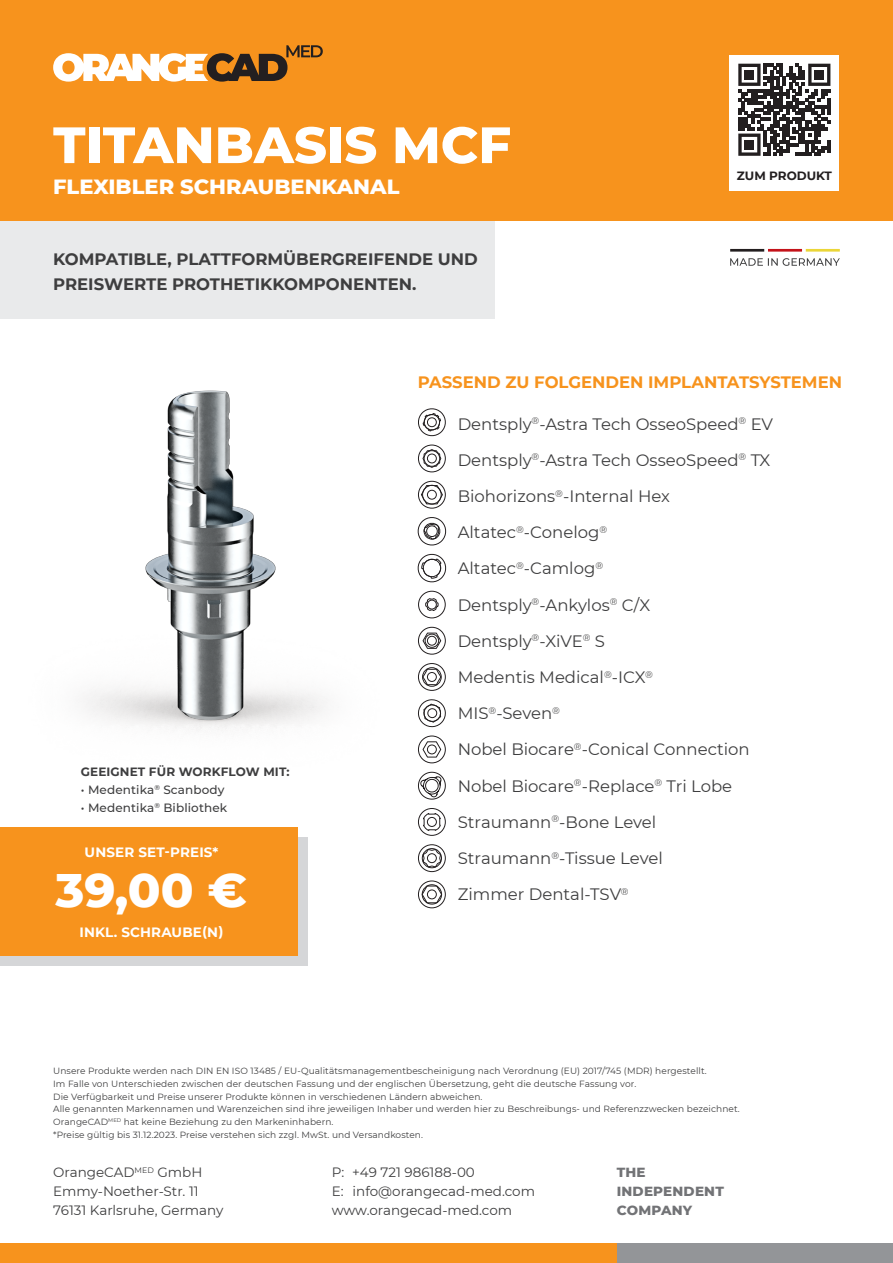
<style>
.page{position:relative;width:893px;height:1263px;background:#fff}
.page>*{position:absolute;margin:0;border:0;box-sizing:border-box;transform-origin:0 0}
.t1{font:800 51px "Montserrat";color:#fff}
.t2{font:800 48px "Montserrat";color:#fff}
.t3{font:800 21px "Montserrat";color:#fff}
.t4{font:16.5px/36.2px "Montserrat";color:#3e3e3f}
.t5{font:700 16.5px/25.5px "Montserrat";color:#3e3e3f}
.t6{font:700 16.5px "Montserrat";color:#f7931d}
.t7{font:13.5px/18.8px "Montserrat";color:#3e3e3f}
.t8{font:700 13.5px "Montserrat";letter-spacing:.01em;color:#fff}
.t9{font:800 13.5px/18.8px "Montserrat";letter-spacing:.015em;color:#727376}
.t10{font:500 12px "Montserrat";letter-spacing:.01em;color:#3e3e3f}
.t11{font:700 12px "Montserrat";letter-spacing:.01em;color:#3e3e3f}
.t12{font:700 12px "Montserrat";color:#231f20}
.t13{font:9px/12.8px "Montserrat";letter-spacing:.01em;color:#3e3e3f}
</style>
<div class="page">
<div style="left:0;top:221px;width:495px;height:98px;background:#e9eaeb"></div>
<div style="left:0;top:0;width:893px;height:221px;background:#f7931d"></div>
<svg style="left:53px;top:45px;width:270px;height:37px"></svg>
<div style="left:617px;top:1244px;width:276px;height:19px;background:#939598"></div>
<div style="left:0;top:1244px;width:617px;height:19px;background:#f7931d"></div>
<svg style="left:730px;top:258px;width:110px;height:8px"></svg>
<hr style="left:730px;top:249px;width:34px;height:3px;background:#231f20">
<hr style="left:768px;top:249px;width:34px;height:3px;background:#c4121a">
<hr style="left:806px;top:249px;width:34px;height:3px;background:#ebd638">
<svg style="left:418px;top:408px;width:28px;height:29px"></svg>
<div style="left:418px;top:445px;width:27px;height:27px;border:1px solid #231f20;border-radius:50%"></div>
<svg style="left:423px;top:449px;width:18px;height:19px"></svg>
<div style="left:418px;top:481px;width:27px;height:27px;border:1px solid #231f20;border-radius:50%"></div>
<svg style="left:421px;top:485px;width:22px;height:19px"></svg>
<div style="left:427px;top:490px;width:9px;height:9px;border:1px solid #231f20;border-radius:50%"></div>
<div style="left:422px;top:485px;width:19px;height:19px;border:1px solid #231f20;border-radius:50%"></div>
<div style="left:418px;top:736px;width:27px;height:27px;border:1px solid #231f20;border-radius:50%"></div>
<svg style="left:423px;top:741px;width:18px;height:16px"></svg>
<div style="left:418px;top:663px;width:27px;height:27px;border:1px solid #231f20;border-radius:50%"></div>
<svg style="left:422px;top:669px;width:19px;height:16px"></svg>
<div style="left:422px;top:667px;width:19px;height:19px;border:1px solid #231f20;border-radius:50%"></div>
<svg style="left:418px;top:699px;width:28px;height:28px"></svg>
<svg style="left:418px;top:772px;width:28px;height:27px"></svg>
<div style="left:418px;top:808px;width:27px;height:27px;border:1px solid #231f20;border-radius:50%"></div>
<svg style="left:423px;top:813px;width:18px;height:18px"></svg>
<div style="left:418px;top:881px;width:27px;height:27px;border:1px solid #231f20;border-radius:50%"></div>
<svg style="left:422px;top:886px;width:20px;height:17px"></svg>
<div style="left:422px;top:884px;width:20px;height:20px;border:1px solid #231f20;border-radius:50%"></div>
<svg style="left:417px;top:517px;width:30px;height:29px"></svg>
<svg style="left:417px;top:553px;width:30px;height:30px"></svg>
<div style="left:418px;top:591px;width:27px;height:27px;border:1px solid #231f20;border-radius:50%"></div>
<svg style="left:425px;top:598px;width:13px;height:13px"></svg>
<div style="left:427px;top:600px;width:9px;height:9px;border:1px solid #231f20;border-radius:50%"></div>
<div style="left:418px;top:627px;width:27px;height:27px;border:1px solid #231f20;border-radius:50%"></div>
<svg style="left:423px;top:633px;width:18px;height:16px"></svg>
<div style="left:425px;top:634px;width:14px;height:13px;border:1px solid #231f20;border-radius:50%"></div>
<div style="left:418px;top:844px;width:27px;height:28px;border:1px solid #231f20;border-radius:50%"></div>
<div style="left:422px;top:848px;width:20px;height:20px;border:1px solid #231f20;border-radius:50%"></div>
<svg style="left:423px;top:849px;width:18px;height:18px"></svg>
<div style="left:0;top:837px;width:308px;height:129px;background:#d5d6d8"></div>
<img style="left:84px;top:390px;width:243px;height:340px">
<div style="left:0;top:827px;width:297px;height:128px;background:#f7931d"></div>
<div style="left:729px;top:55px;width:110px;height:110px;background:#fff"></div>
<svg style="left:738px;top:64px;width:92px;height:92px"></svg>
<div style="left:745px;top:70px;width:9px;height:10px;background:#231f20"></div>
<div style="left:814px;top:70px;width:10px;height:10px;background:#231f20"></div>
<div style="left:745px;top:140px;width:9px;height:9px;background:#231f20"></div>
<div style="left:729px;top:163px;width:110px;height:27px;background:#fff"></div>
<h1 class="t1" style="left:53px;top:114px;width:459px">TITANBASIS MCF</h1>
<h3 class="t3" style="left:53px;top:173px;width:348px">FLEXIBLER SCHRAUBENKANAL</h3>
<h3 class="t5" style="left:53px;top:246px;width:426px">KOMPATIBLE, PLATTFORMÜBERGREIFENDE UND<br>PREISWERTE PROTHETIKKOMPONENTEN.</h3>
<h3 class="t12" style="left:737px;top:168px;width:97px">ZUM PRODUKT</h3>
<h3 class="t11" style="left:81px;top:764px;width:210px">GEEIGNET FÜR WORKFLOW MIT:</h3>
<h3 class="t10" style="left:81px;top:782px;width:145px">• Medentika<sup>®</sup> Scanbody</h3>
<h3 class="t10" style="left:81px;top:800px;width:148px">• Medentika<sup>®</sup> Bibliothek</h3>
<h3 class="t8" style="left:85px;top:844px;width:135px">UNSER SET-PREIS*</h3>
<h2 class="t2" style="left:56px;top:860px;width:193px">39,00 €</h2>
<h3 class="t8" style="left:79px;top:924px;width:146px">INKL. SCHRAUBE(N)</h3>
<h3 class="t6" style="left:418px;top:372px;width:426px">PASSEND ZU FOLGENDEN IMPLANTATSYSTEMEN</h3>
<p class="t4" style="left:458px;top:406px;width:317px">Dentsply<sup>®</sup>-Astra Tech OsseoSpeed<sup>®</sup> EV<br>Dentsply<sup>®</sup>-Astra Tech OsseoSpeed<sup>®</sup> TX<br>Biohorizons<sup>®</sup>-Internal Hex<br>Altatec<sup>®</sup>-Conelog<sup>®<br></sup>Altatec<sup>®</sup>-Camlog<sup>®<br></sup>Dentsply<sup>®</sup>-Ankylos<sup>®</sup> C/X<br>Dentsply<sup>®</sup>-XiVE<sup>®</sup> S<br>Medentis Medical<sup>®</sup>-ICX<sup>®<br></sup>MIS<sup>®</sup>-Seven<sup>®<br></sup>Nobel Biocare<sup>®</sup>-Conical Connection<br>Nobel Biocare<sup>®</sup>-Replace<sup>®</sup> Tri Lobe<br>Straumann<sup>®</sup>-Bone Level<br>Straumann<sup>®</sup>-Tissue Level<br>Zimmer Dental-TSV<sup>®</sup></p>
<p class="t13" style="left:53px;top:1064px;width:688px">Unsere Produkte werden nach DIN EN ISO 13485 / EU-Qualitätsmanagementbescheinigung nach Verordnung (EU) 2017/745 (MDR) hergestellt.<br>Im Falle von Unterschieden zwischen der deutschen Fassung und der englischen Übersetzung, geht die deutsche Fassung vor.<br>Die Verfügbarkeit und Preise unserer Produkte können in verschiedenen Ländern abweichen.<br>Alle genannten Markennamen und Warenzeichen sind ihre jeweiligen Inhaber und werden hier zu Beschreibungs- und Referenzzwecken bezeichnet.<br>OrangeCAD<sup>MED</sup> hat keine Beziehung zu den Markeninhabern.<br>*Preise gültig bis 31.12.2023. Preise verstehen sich zzgl. MwSt. und Versandkosten.</p>
<h3 class="t7" style="left:53px;top:1163px;width:172px">OrangeCAD<sup>MED</sup> GmbH<br>Emmy-Noether-Str. 11<br>76131 Karlsruhe, Germany</h3>
<h3 class="t7" style="left:332px;top:1163px;width:205px">P: +49 721 986188-00<br>E: info@orangecad-med.com www.orangecad-med.com</h3>
<h3 class="t9" style="left:617px;top:1163px;width:109px">THE<br>INDEPENDENT<br>COMPANY</h3>
</div>
